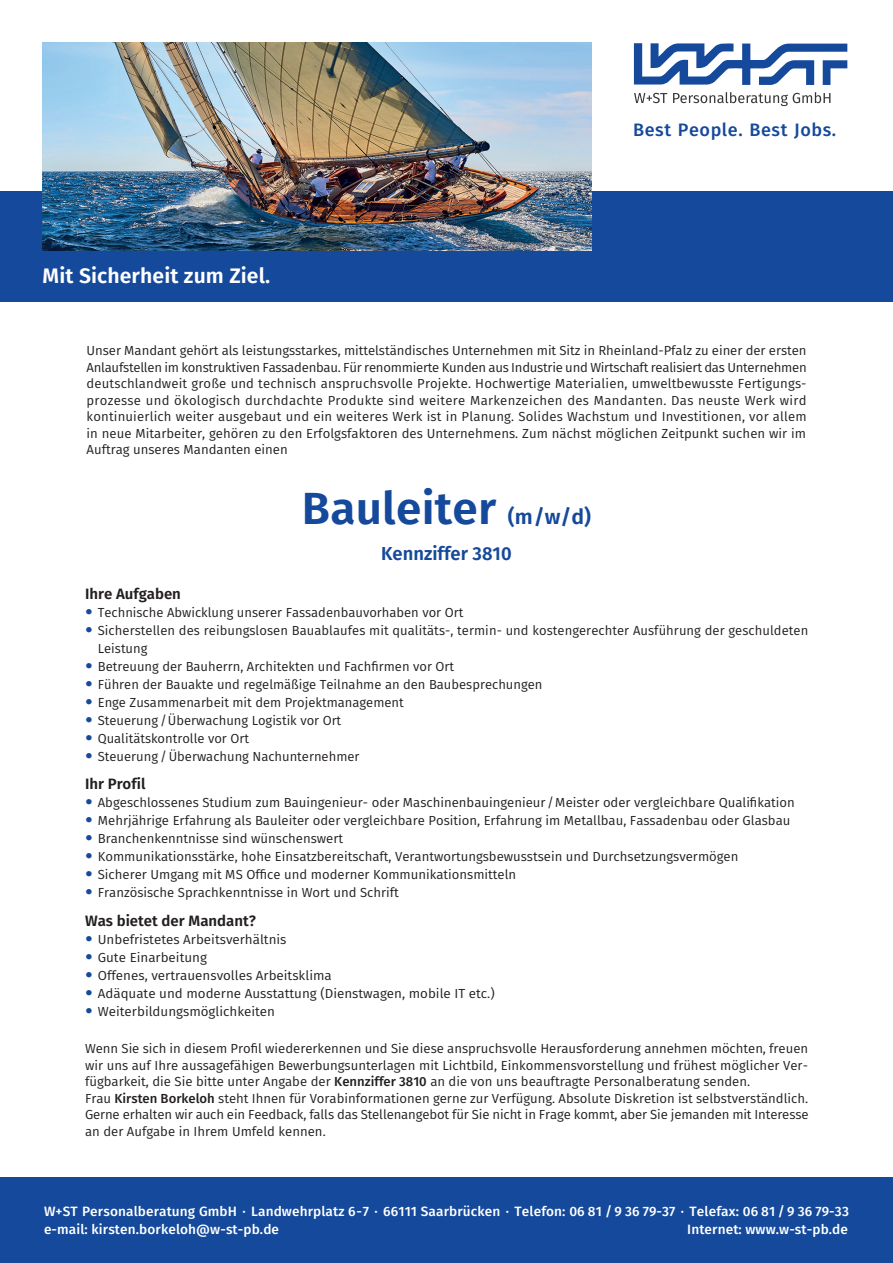
<style>
.page{position:relative;width:893px;height:1263px;background:#fff}
.page>*{position:absolute;margin:0;border:0;box-sizing:border-box;transform-origin:0 0}
.t1{font:600 45px "Fira Sans";letter-spacing:.005em;color:#15499b}
.t2{font:600 21px "Fira Sans";letter-spacing:.005em;color:#fff}
.t3{font:600 18.75px "Fira Sans";color:#15499b}
.t4{font:500 18px "Fira Sans";letter-spacing:.03em;color:#15499b}
.t5{font:600 15px "Fira Sans";color:#231f20}
.t6{font:500 13.5px/18px "Fira Sans";letter-spacing:.01em;color:#fff}
.t7{font:13.2px/16.5px "Fira Sans";color:#231f20}
.s1{font-size:21px}
.s2{font-family:"The Sans Bold Caps";font-size:18px;color:#15499b}
.s3{font-weight:500}
</style>
<div class="page">
<div style="left:0;top:191px;width:893px;height:111px;background:#15499b"></div>
<div style="left:0;top:1178px;width:893px;height:85px;background:#15499b"></div>
<svg style="left:634px;top:43px;width:213px;height:42px"></svg>
<svg style="left:634px;top:93px;width:33px;height:10px"></svg>
<svg style="left:673px;top:92px;width:157px;height:14px"></svg>
<img style="left:43px;top:43px;width:548px;height:208px">
<h2 class="t2" style="left:43px;top:259px;width:229px">Mit Sicherheit zum Ziel.</h2>
<h3 class="t4" style="left:633px;top:115px;width:204px">Best People. Best Jobs.</h3>
<p class="t7" style="left:87px;top:342px;width:722px">Unser Mandant gehört als leistungsstarkes, mittelständisches Unternehmen mit Sitz in Rheinland-Pfalz zu einer der ersten Anlaufstellen im konstruktiven Fassadenbau. Für renommierte Kunden aus Industrie und Wirtschaft realisiert das Unternehmen deutschlandweit große und technisch anspruchsvolle Projekte. Hochwertige Materialien, umweltbewusste Fertigungs&shy;prozesse und ökologisch durchdachte Produkte sind weitere Markenzeichen des Mandanten. Das neuste Werk wird kontinuierlich weiter ausgebaut und ein weiteres Werk ist in Planung. Solides Wachstum und Investitionen, vor allem in neue Mitarbeiter, gehören zu den Erfolgsfaktoren des Unternehmens. Zum nächst möglichen Zeitpunkt suchen wir im Auftrag unseres Mandanten einen</p>
<h1 class="t1" style="left:302px;top:471px;width:291px">Bauleiter <span class="s1">(m/w/d)</span></h1>
<h3 class="t3" style="left:381px;top:538px;width:132px">Kennziffer 3810</h3>
<p class="t5" style="left:85px;top:581px;width:97px">Ihre Aufgaben</p>
<p class="t7" style="left:85px;top:604px;width:380px"><span class="s2">•</span> Technische Abwicklung unserer Fassadenbauvorhaben vor Ort</p>
<p class="t7" style="left:98px;top:621px;width:712px;line-height:18px;text-indent:-13px"><span class="s2">•</span> Sicherstellen des reibungslosen Bauablaufes mit qualitäts-, termin- und kostengerechter Ausführung der geschuldeten<br>Leistung</p>
<p class="t7" style="left:85px;top:658px;width:370px"><span class="s2">•</span> Betreuung der Bauherrn, Architekten und Fachfirmen vor Ort</p>
<p class="t7" style="left:85px;top:676px;width:459px"><span class="s2">•</span> Führen der Bauakte und regelmäßige Teilnahme an den Baubesprechungen</p>
<p class="t7" style="left:85px;top:694px;width:320px"><span class="s2">•</span> Enge Zusammenarbeit mit dem Projektmanagement</p>
<p class="t7" style="left:85px;top:712px;width:258px"><span class="s2">•</span> Steuerung / Überwachung Logistik vor Ort</p>
<p class="t7" style="left:85px;top:730px;width:165px"><span class="s2">•</span> Qualitätskontrolle vor Ort</p>
<p class="t7" style="left:85px;top:748px;width:276px"><span class="s2">•</span> Steuerung / Überwachung Nachunternehmer</p>
<p class="t5" style="left:85px;top:772px;width:62px">Ihr Profil</p>
<p class="t7" style="left:85px;top:794px;width:711px"><span class="s2">•</span> Abgeschlossenes Studium zum Bauingenieur- oder Maschinenbauingenieur / Meister oder vergleichbare Qualifikation</p>
<p class="t7" style="left:85px;top:812px;width:707px"><span class="s2">•</span> Mehrjährige Erfahrung als Bauleiter oder vergleichbare Position, Erfahrung im Metallbau, Fassadenbau oder Glasbau</p>
<p class="t7" style="left:85px;top:830px;width:260px"><span class="s2">•</span> Branchenkenntnisse sind wünschenswert</p>
<p class="t7" style="left:85px;top:848px;width:655px"><span class="s2">•</span> Kommunikationsstärke, hohe Einsatzbereitschaft, Verantwortungsbewusstsein und Durchsetzungsvermögen</p>
<p class="t7" style="left:85px;top:866px;width:433px"><span class="s2">•</span> Sicherer Umgang mit MS Office und moderner Kommunikationsmitteln</p>
<p class="t7" style="left:85px;top:884px;width:315px"><span class="s2">•</span> Französische Sprachkenntnisse in Wort und Schrift</p>
<p class="t5" style="left:85px;top:908px;width:172px">Was bietet der Mandant?</p>
<p class="t7" style="left:85px;top:931px;width:203px"><span class="s2">•</span> Unbefristetes Arbeitsverhältnis</p>
<p class="t7" style="left:85px;top:949px;width:123px"><span class="s2">•</span> Gute Einarbeitung</p>
<p class="t7" style="left:85px;top:967px;width:248px"><span class="s2">•</span> Offenes, vertrauensvolles Arbeitsklima</p>
<p class="t7" style="left:85px;top:985px;width:411px"><span class="s2">•</span> Adäquate und moderne Ausstattung (Dienstwagen, mobile IT etc.)</p>
<p class="t7" style="left:85px;top:1003px;width:192px"><span class="s2">•</span> Weiterbildungsmöglichkeiten</p>
<p class="t7" style="left:85px;top:1040px;width:725px">Wenn Sie sich in diesem Profil wiedererkennen und Sie diese anspruchsvolle Herausforderung annehmen möchten, freuen wir uns auf Ihre aussagefähigen Bewerbungsunterlagen mit Lichtbild, Einkommensvorstellung und frühest möglicher Ver&shy;fügbarkeit, die Sie bitte unter Angabe der <span class="s3">Kennziffer 3810</span> an die von uns beauftragte Personalberatung senden.<br>Frau <span class="s3">Kirsten Borkeloh</span> steht Ihnen für Vorabinformationen gerne zur Verfügung. Absolute Diskretion ist selbstverständlich.<br>Gerne erhalten wir auch ein Feedback, falls das Stellenangebot für Sie nicht in Frage kommt, aber Sie jemanden mit Interesse an der Aufgabe in Ihrem Umfeld kennen.</p>
<p class="t6" style="left:44px;top:1202px;width:806px">W+ST Personalberatung GmbH · Landwehrplatz 6-7 · 66111 Saarbrücken · Telefon: 06 81 / 9 36 79-37 · Telefax: 06 81 / 9 36 79-33 e-mail: kirsten.borkeloh@w-st-pb.de</p>
<p class="t6" style="left:687px;top:1220px;width:162px">Internet: www.w-st-pb.de</p>
</div>
